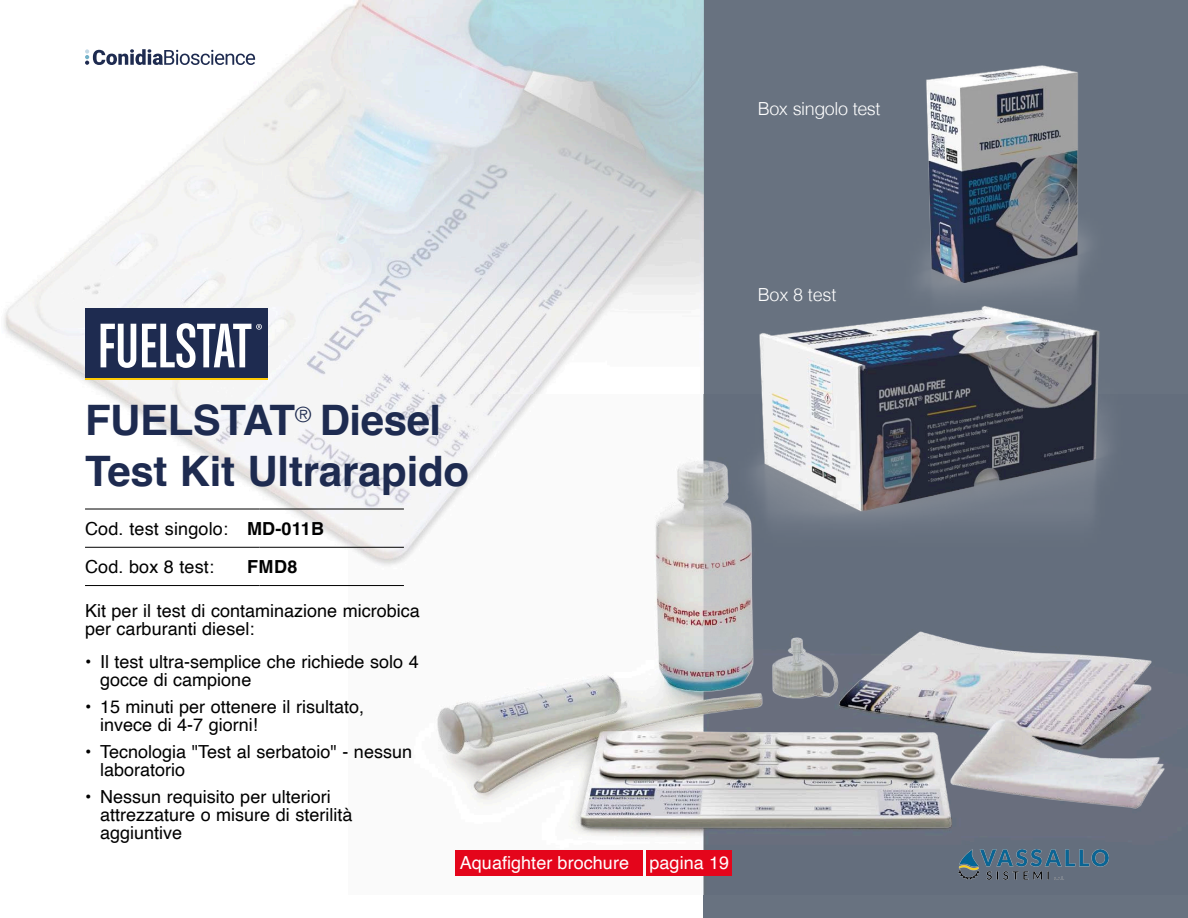
<style>
.page{position:relative;width:1188px;height:918px;background:#fff}
.page>*{position:absolute;margin:0;border:0;box-sizing:border-box;transform-origin:0 0}
.t1{font:700 42px "Helvetica";letter-spacing:-.005em;color:#1e2b50}
.t2{font:300 21px "Helvetica";color:#1e2b50}
.t3{font:18px "Helvetica";color:#000}
.t4{font:18px "Helvetica";letter-spacing:.005em;color:#fff}
.t5{font:300 18px "Helvetica";letter-spacing:-.025em;color:#fff}
.t6{font:700 18px "Helvetica";letter-spacing:.01em;color:#000}
</style>
<div class="page">
<div style="left:703px;top:0;width:485px;height:918px;background:#687280"></div>
<img style="left:4px;top:0;width:699px;height:547px">
<img style="left:348px;top:394px;width:817px;height:500px">
<img style="left:959px;top:850px;width:149px;height:29px">
<img style="left:919px;top:65px;width:171px;height:232px">
<img style="left:730px;top:306px;width:399px;height:250px">
<svg style="left:85px;top:49px;width:170px;height:16px"></svg>
<div style="left:85px;top:309px;width:183px;height:69px;background:#1e2b50"></div>
<hr style="left:85px;top:378px;width:183px;height:2px;background:#ffcb04">
<svg style="left:101px;top:324px;width:35px;height:44px"></svg>
<svg style="left:142px;top:323px;width:120px;height:45px"></svg>
<hr style="left:85px;top:509px;width:174px;height:1px;background:#000">
<hr style="left:259px;top:509px;width:145px;height:1px;background:#000">
<hr style="left:85px;top:547px;width:174px;height:1px;background:#000">
<hr style="left:259px;top:547px;width:145px;height:1px;background:#000">
<hr style="left:85px;top:585px;width:174px;height:1px;background:#000">
<hr style="left:259px;top:585px;width:145px;height:1px;background:#000">
<div style="left:455px;top:850px;width:188px;height:25px;background:#e4051b"></div>
<div style="left:647px;top:850px;width:85px;height:25px;background:#e4051b"></div>
<p class="t5" style="left:758px;top:102px;width:124px">Box singolo test</p>
<p class="t5" style="left:758px;top:288px;width:80px">Box 8 test</p>
<p class="t1" style="left:85px;top:404px;width:212px">FUELSTAT</p>
<p class="t2" style="left:295px;top:407px;width:18px">®</p>
<p class="t1" style="left:320px;top:404px;width:123px">Diesel</p>
<p class="t1" style="left:85px;top:454px;width:386px">Test Kit Ultrarapido</p>
<p class="t3" style="left:85px;top:521px;width:145px">Cod. test singolo:</p>
<p class="t6" style="left:247px;top:521px;width:79px">MD-011B</p>
<p class="t3" style="left:85px;top:559px;width:131px">Cod. box 8 test:</p>
<p class="t6" style="left:247px;top:559px;width:52px">FMD8</p>
<p class="t3" style="left:85px;top:604px;width:336px">Kit per il test di contaminazione microbica</p>
<p class="t3" style="left:85px;top:622px;width:171px">per carburanti diesel:</p>
<p class="t3" style="left:85px;top:655px;width:335px">• Il test ultra-semplice che richiede solo 4</p>
<p class="t3" style="left:100px;top:673px;width:153px">gocce di campione</p>
<p class="t3" style="left:85px;top:700px;width:281px">• 15 minuti per ottenere il risultato,</p>
<p class="t3" style="left:100px;top:718px;width:159px">invece di 4-7 giorni!</p>
<p class="t3" style="left:85px;top:745px;width:329px">• Tecnologia "Test al serbatoio" - nessun</p>
<p class="t3" style="left:100px;top:763px;width:87px">laboratorio</p>
<p class="t3" style="left:85px;top:790px;width:247px">• Nessun requisito per ulteriori</p>
<p class="t3" style="left:100px;top:808px;width:254px">attrezzature o misure di sterilità</p>
<p class="t3" style="left:100px;top:826px;width:84px">aggiuntive</p>
<p class="t4" style="left:460px;top:855px;width:271px">Aquafighter brochure pagina 19</p>
</div>
